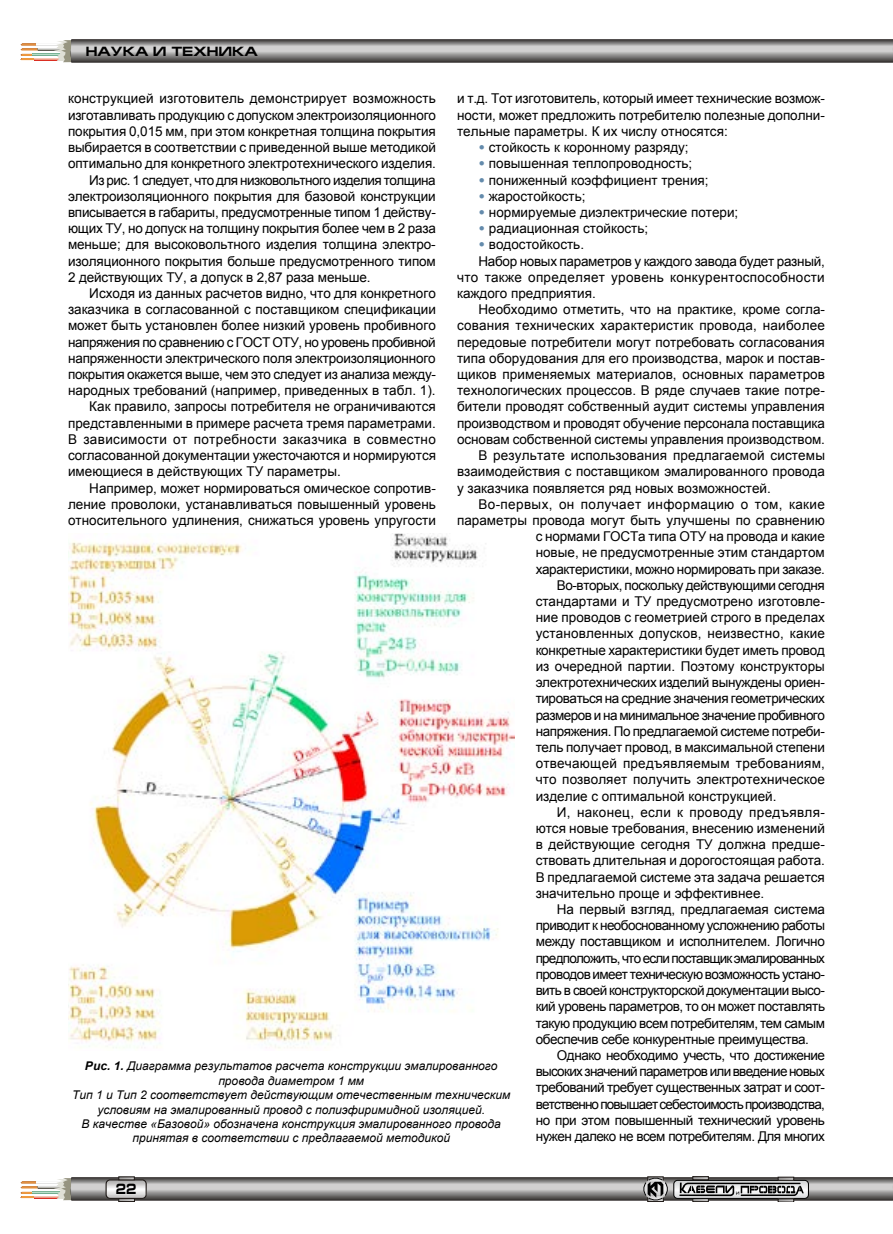
<style>
.page{position:relative;width:893px;height:1234px;background:#fff}
.page>*{position:absolute;margin:0;border:0;box-sizing:border-box;transform-origin:0 0}
.t1{font:700 15px "Europe Ext";color:#000;scale:.8 1}
.t2{font:13.5px/16.2px "Arial";letter-spacing:-.005em;color:#000;text-align:justify}
.t3{font:13.5px "Arial";letter-spacing:-.04em;color:#000}
.t4{font:13.5px "Arial";letter-spacing:-.03em;color:#000}
.t5{font:13.5px "Arial";letter-spacing:-.035em;color:#000}
.t6{font:13.5px "Arial";letter-spacing:.015em;color:#000}
.t7{font:13.5px "Arial";letter-spacing:-.025em;color:#000}
.t8{font:13.5px "Arial";letter-spacing:.025em;color:#000}
.t9{font:13.5px "Arial";letter-spacing:.02em;color:#000}
.t10{font:13.5px "Arial";letter-spacing:-.06em;color:#000}
.t11{font:13.5px "Arial";letter-spacing:-.055em;color:#000}
.t12{font:13.5px "Arial";letter-spacing:-.045em;color:#000}
.t13{font:13.5px "Arial";letter-spacing:-.05em;color:#000}
.t14{font:13.5px "Arial";letter-spacing:.03em;color:#000}
.t15{font:700 13.5px "Europe Ext";color:#000}
.t16{font:italic 12px/14.4px "Arial";color:#000;text-align:center}
.s1{font-weight:900;color:#648bac}
.s2{font-weight:700}
</style>
<div class="page">
<svg style="left:21px;top:1176px;width:872px;height:25px;background:#949291"></svg>
<svg style="left:21px;top:39px;width:872px;height:24px;background:#93918f"></svg>
<img style="left:68px;top:533px;width:446px;height:516px">
<p class="t15" style="left:86px;top:44px;width:173px">НАУКА И ТЕХНИКА</p>
<p class="t2" style="left:68px;top:90px;width:369px">конструкцией изготовитель демонстрирует возможность</p>
<p class="t2" style="left:68px;top:107px;width:369px">изготавливать продукцию с допуском электроизоляционного</p>
<p class="t2" style="left:68px;top:123px;width:369px">покрытия 0,015 мм, при этом конкретная толщина покрытия</p>
<p class="t2" style="left:68px;top:139px;width:369px">выбирается в соответствии с приведенной выше методикой</p>
<p class="t2" style="left:68px;top:155px;width:369px">оптимально для конкретного электротехнического изделия.</p>
<p class="t3" style="left:89px;top:170px;width:348px">Из рис. 1 следует, что для низковольтного изделия толщина</p>
<p class="t2" style="left:68px;top:188px;width:369px">электроизоляционного покрытия для базовой конструкции</p>
<p class="t2" style="left:68px;top:204px;width:369px">вписывается в габариты, предусмотренные типом 1 действу-</p>
<p class="t2" style="left:68px;top:220px;width:369px">ющих ТУ, но допуск на толщину покрытия более чем в 2 раза</p>
<p class="t2" style="left:68px;top:236px;width:369px">меньше; для высоковольтного изделия толщина электро-</p>
<p class="t2" style="left:68px;top:252px;width:369px">изоляционного покрытия больше предусмотренного типом</p>
<p class="t2" style="left:68px;top:269px;width:304px">2 действующих ТУ, а допуск в 2,87 раза меньше.</p>
<p class="t2" style="left:89px;top:285px;width:348px">Исходя из данных расчетов видно, что для конкретного</p>
<p class="t2" style="left:68px;top:301px;width:369px">заказчика в согласованной с поставщиком спецификации</p>
<p class="t2" style="left:68px;top:317px;width:369px">может быть установлен более низкий уровень пробивного</p>
<p class="t4" style="left:68px;top:332px;width:369px">напряжения по сравнению с ГОСТ ОТУ, но уровень пробивной</p>
<p class="t2" style="left:68px;top:350px;width:369px">напряженности электрического поля электроизоляционного</p>
<p class="t2" style="left:68px;top:366px;width:369px">покрытия окажется выше, чем это следует из анализа между-</p>
<p class="t2" style="left:68px;top:382px;width:369px">народных требований (например, приведенных в табл. 1).</p>
<p class="t2" style="left:89px;top:398px;width:348px">Как правило, запросы потребителя не ограничиваются</p>
<p class="t2" style="left:68px;top:414px;width:369px">представленными в примере расчета тремя параметрами.</p>
<p class="t8" style="left:68px;top:430px;width:369px">В зависимости от потребности заказчика в совместно</p>
<p class="t2" style="left:68px;top:447px;width:369px">согласованной документации ужесточаются и нормируются</p>
<p class="t2" style="left:68px;top:463px;width:274px">имеющиеся в действующих ТУ параметры.</p>
<p class="t2" style="left:89px;top:479px;width:348px">Например, может нормироваться омическое сопротив-</p>
<p class="t2" style="left:68px;top:495px;width:369px">ление проволоки, устанавливаться повышенный уровень</p>
<p class="t2" style="left:68px;top:512px;width:369px">относительного удлинения, снижаться уровень упругости</p>
<p class="t2" style="left:457px;top:90px;width:369px">и т.д. Тот изготовитель, который имеет технические возмож&shy;ности, может предложить потребителю полезные дополни&shy;тельные параметры. К их числу относятся:</p>
<p class="t2" style="left:478px;top:139px;width:212px"><span class="s1">•</span> стойкость к коронному разряду;</p>
<p class="t2" style="left:478px;top:155px;width:215px"><span class="s1">•</span> повышенная теплопроводность;</p>
<p class="t2" style="left:478px;top:171px;width:232px"><span class="s1">•</span> пониженный коэффициент трения;</p>
<p class="t2" style="left:478px;top:188px;width:109px"><span class="s1">•</span> жаростойкость;</p>
<p class="t2" style="left:478px;top:204px;width:261px"><span class="s1">•</span> нормируемые диэлектрические потери;</p>
<p class="t2" style="left:478px;top:220px;width:171px"><span class="s1">•</span> радиационная стойкость;</p>
<p class="t2" style="left:478px;top:236px;width:107px"><span class="s1">•</span> водостойкость.</p>
<p class="t2" style="left:478px;top:252px;width:348px">Набор новых параметров у каждого завода будет разный,</p>
<p class="t9" style="left:457px;top:268px;width:369px">что также определяет уровень конкурентоспособности</p>
<p class="t2" style="left:457px;top:285px;width:140px">каждого предприятия.</p>
<p class="t2" style="left:478px;top:301px;width:348px">Необходимо отметить, что на практике, кроме согла-</p>
<p class="t6" style="left:457px;top:316px;width:369px">сования технических характеристик провода, наиболее</p>
<p class="t2" style="left:457px;top:333px;width:369px">передовые потребители могут потребовать согласования</p>
<p class="t2" style="left:457px;top:350px;width:369px">типа оборудования для его производства, марок и постав-</p>
<p class="t2" style="left:457px;top:366px;width:369px">щиков применяемых материалов, основных параметров</p>
<p class="t2" style="left:457px;top:382px;width:369px">технологических процессов. В ряде случаев такие потре-</p>
<p class="t2" style="left:457px;top:398px;width:369px">бители проводят собственный аудит системы управления</p>
<p class="t2" style="left:457px;top:414px;width:369px">производством и проводят обучение персонала поставщика</p>
<p class="t2" style="left:457px;top:431px;width:369px">основам собственной системы управления производством.</p>
<p class="t2" style="left:478px;top:447px;width:348px">В результате использования предлагаемой системы</p>
<p class="t2" style="left:457px;top:463px;width:369px">взаимодействия с поставщиком эмалированного провода</p>
<p class="t2" style="left:457px;top:479px;width:315px">у заказчика появляется ряд новых возможностей.</p>
<p class="t14" style="left:478px;top:494px;width:348px">Во-первых, он получает информацию о том, какие</p>
<p class="t2" style="left:457px;top:512px;width:369px">параметры провода могут быть улучшены по сравнению</p>
<p class="t2" style="left:536px;top:528px;width:291px">с нормами ГОСТа типа ОТУ на провода и какие</p>
<p class="t2" style="left:536px;top:544px;width:291px">новые, не предусмотренные этим стандартом</p>
<p class="t7" style="left:536px;top:559px;width:291px">характеристики, можно нормировать при заказе.</p>
<p class="t5" style="left:557px;top:575px;width:269px">Во-вторых, поскольку действующими сегодня</p>
<p class="t2" style="left:536px;top:593px;width:291px">стандартами и ТУ предусмотрено изготовле-</p>
<p class="t2" style="left:536px;top:609px;width:291px">ние проводов с геометрией строго в пределах</p>
<p class="t2" style="left:536px;top:625px;width:291px">установленных допусков, неизвестно, какие</p>
<p class="t2" style="left:536px;top:641px;width:291px">конкретные характеристики будет иметь провод</p>
<p class="t2" style="left:536px;top:657px;width:291px">из очередной партии. Поэтому конструкторы</p>
<p class="t7" style="left:536px;top:673px;width:291px">электротехнических изделий вынуждены ориен-</p>
<p class="t4" style="left:536px;top:689px;width:291px">тироваться на средние значения геометрических</p>
<p class="t3" style="left:536px;top:705px;width:291px">размеров и на минимальное значение пробивного</p>
<p class="t4" style="left:536px;top:721px;width:291px">напряжения. По предлагаемой системе потреби-</p>
<p class="t2" style="left:536px;top:738px;width:291px">тель получает провод, в максимальной степени</p>
<p class="t6" style="left:536px;top:754px;width:291px">отвечающей предъявляемым требованиям,</p>
<p class="t2" style="left:536px;top:771px;width:291px">что позволяет получить электротехническое</p>
<p class="t2" style="left:536px;top:787px;width:242px">изделие с оптимальной конструкцией.</p>
<p class="t8" style="left:557px;top:802px;width:269px">И, наконец, если к проводу предъявля-</p>
<p class="t2" style="left:536px;top:819px;width:291px">ются новые требования, внесению изменений</p>
<p class="t2" style="left:536px;top:836px;width:291px">в действующие сегодня ТУ должна предше-</p>
<p class="t2" style="left:536px;top:852px;width:291px">ствовать длительная и дорогостоящая работа.</p>
<p class="t2" style="left:536px;top:868px;width:291px">В предлагаемой системе эта задача решается</p>
<p class="t2" style="left:536px;top:884px;width:230px">значительно проще и эффективнее.</p>
<p class="t2" style="left:557px;top:900px;width:270px">На первый взгляд, предлагаемая система</p>
<p class="t3" style="left:536px;top:916px;width:291px">приводит к необоснованному усложнению работы</p>
<p class="t2" style="left:536px;top:933px;width:291px">между поставщиком и исполнителем. Логично</p>
<p class="t11" style="left:536px;top:948px;width:291px">предположить, что если поставщик эмалированных</p>
<p class="t12" style="left:536px;top:964px;width:291px">проводов имеет техническую возможность устано-</p>
<p class="t3" style="left:536px;top:980px;width:291px">вить в своей конструкторской документации высо-</p>
<p class="t4" style="left:536px;top:997px;width:291px">кий уровень параметров, то он может поставлять</p>
<p class="t5" style="left:536px;top:1013px;width:291px">такую продукцию всем потребителям, тем самым</p>
<p class="t4" style="left:536px;top:1029px;width:275px">обеспечив себе конкурентные преимущества.</p>
<p class="t5" style="left:557px;top:1045px;width:270px">Однако необходимо учесть, что достижение</p>
<p class="t13" style="left:536px;top:1061px;width:291px">высоких значений параметров или введение новых</p>
<p class="t3" style="left:536px;top:1078px;width:291px">требований требует существенных затрат и соот-</p>
<p class="t10" style="left:536px;top:1094px;width:291px">ветственно повышает себестоимость производства,</p>
<p class="t4" style="left:536px;top:1110px;width:291px">но при этом повышенный технический уровень</p>
<p class="t3" style="left:536px;top:1126px;width:291px">нужен далеко не всем потребителям. Для многих</p>
<p class="t16" style="left:72px;top:1058px;width:440px"><span class="s2">Рис. 1.</span> Диаграмма результатов расчета конструкции эмалированного провода диаметром 1 мм<br>Тип 1 и Тип 2 соответствует действующим отечественным техническим условиям на эмалированный провод с полиэфиримидной изоляцией.<br>В качестве «Базовой» обозначена конструкция эмалированного провода принятая в соответствии с предлагаемой методикой</p>
<p class="t1" style="left:116px;top:1180px;width:27px">22</p>
</div>
